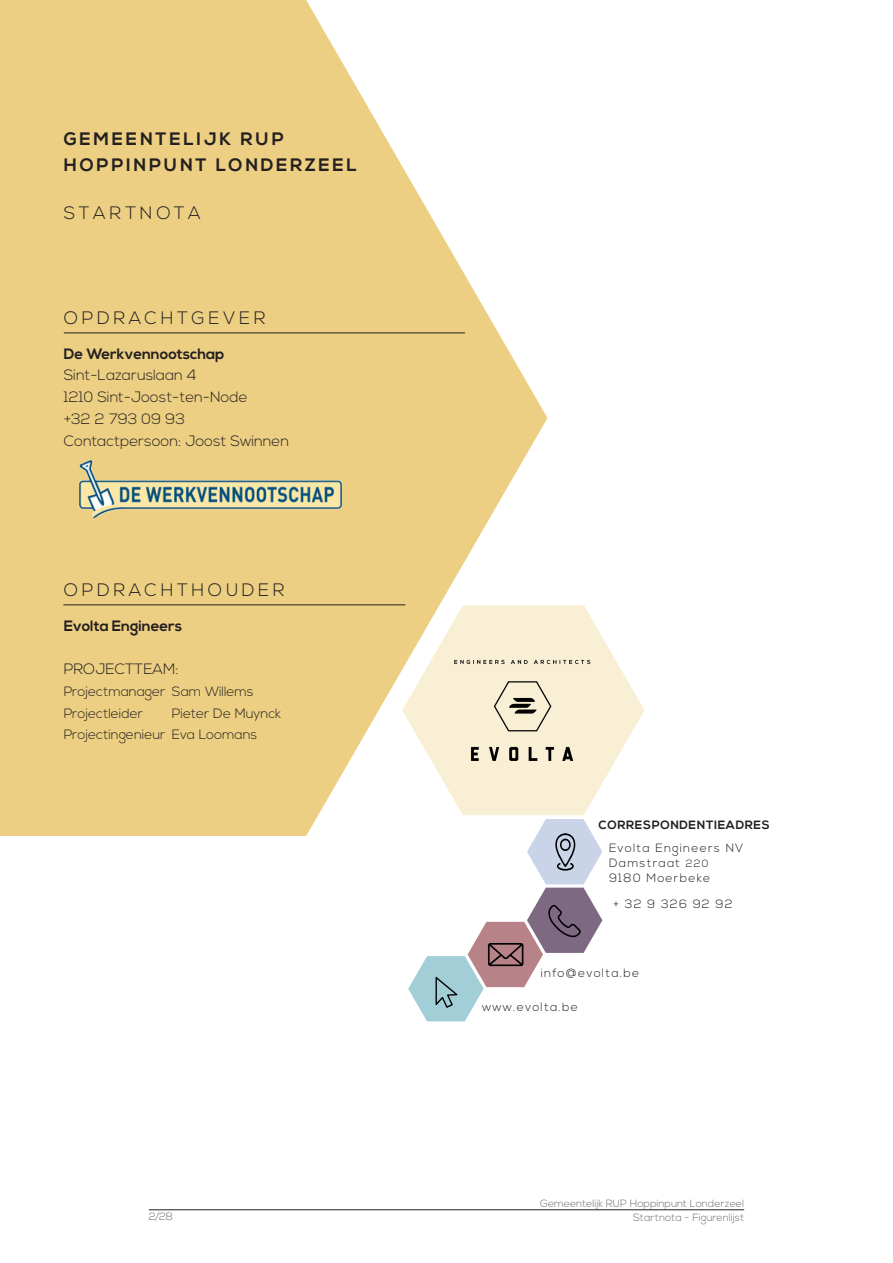
<style>
.page{position:relative;width:893px;height:1263px;background:#fff}
.page>*{position:absolute;margin:0;border:0;box-sizing:border-box;transform-origin:0 0}
.Subtitel_1_voorblad{font:300 18px "Nexa";letter-spacing:.2em;color:#231f20}
.Subtitel_1_voorblad-2{font:700 18px "Nexa";letter-spacing:.15em;color:#231f20}
.Tekst_colofon_groter{font:300 15px "Nexa";color:#231f20}
.Tekst_colofon_groter-2{font:700 15px "Nexa";color:#231f20}
.Tekst_colofon_groter-3{font:300 13.5px "Nexa";color:#231f20}
.Tekst_adres_rechts{font:300 12px "Nexa";letter-spacing:.1em;color:#231f20}
.Tekst_adres_links{font:300 12px "Nexa";letter-spacing:.1em;color:#231f20}
.Titel_adres_rechts{font:700 12px "Nexa";letter-spacing:.05em;color:#231f20}
.Paginanummers_links{font:300 10.5px/13.5px "Nexa";color:#6c6d70;text-align:right}
.s1{font-size:10.5px}
</style>
<div class="page">
<svg style="left:0;top:0;width:547px;height:836px;fill:#eccf82"></svg>
<hr style="left:149px;top:1209px;width:595px;height:1px;background:#231f20">
<svg style="left:408px;top:819px;width:194px;height:202px"></svg>
<svg style="left:402px;top:605px;width:242px;height:210px;fill:#f9efd5"></svg>
<img style="left:454px;top:660px;width:139px;height:101px">
<hr style="left:64px;top:332px;width:401px;height:1px;background:#231f20">
<hr style="left:63px;top:604px;width:342px;height:1px;background:#231f20">
<img style="left:64px;top:451px;width:296px;height:120px">
<p class="Subtitel_1_voorblad-2" style="left:64px;top:129px;width:222px">GEMEENTELIJK RUP</p>
<p class="Subtitel_1_voorblad-2" style="left:64px;top:154px;width:295px">HOPPINPUNT LONDERZEEL</p>
<p class="Subtitel_1_voorblad" style="left:64px;top:202px;width:139px">STARTNOTA</p>
<p class="Subtitel_1_voorblad" style="left:64px;top:307px;width:203px">OPDRACHTGEVER</p>
<p class="Tekst_colofon_groter-2" style="left:64px;top:345px;width:162px">De Werkvennootschap</p>
<p class="Tekst_colofon_groter" style="left:64px;top:367px;width:134px">Sint-Lazaruslaan 4</p>
<p class="Tekst_colofon_groter" style="left:64px;top:388px;width:185px">1210 Sint-Joost-ten-Node</p>
<p class="Tekst_colofon_groter" style="left:64px;top:410px;width:123px">+32 2 793 09 93</p>
<p class="Tekst_colofon_groter" style="left:64px;top:432px;width:227px">Contactpersoon: Joost Swinnen</p>
<p class="Subtitel_1_voorblad" style="left:64px;top:579px;width:222px">OPDRACHTHOUDER</p>
<p class="Tekst_colofon_groter-2" style="left:64px;top:617px;width:120px">Evolta Engineers</p>
<p class="Tekst_colofon_groter" style="left:64px;top:660px;width:116px">PROJECTTEAM:</p>
<p class="Tekst_colofon_groter-3" style="left:64px;top:683px;width:191px">Projectmanager Sam Willems</p>
<p class="Tekst_colofon_groter-3" style="left:64px;top:705px;width:81px">Projectleider</p>
<p class="Tekst_colofon_groter-3" style="left:172px;top:705px;width:111px">Pieter De Muynck</p>
<p class="Tekst_colofon_groter-3" style="left:64px;top:727px;width:195px">Projectingenieur Eva Loomans</p>
<p class="Titel_adres_rechts" style="left:598px;top:817px;width:173px">CORRESPONDENTIEADRES</p>
<p class="Tekst_adres_rechts" style="left:609px;top:841px;width:136px">Evolta Engineers NV</p>
<p class="Tekst_adres_rechts" style="left:609px;top:856px;width:101px">Damstraat <span class="s1">220</span></p>
<p class="Tekst_adres_rechts" style="left:609px;top:871px;width:103px">9180 Moerbeke</p>
<p class="Tekst_adres_links" style="left:613px;top:897px;width:121px">+ 32 9 326 92 92</p>
<p class="Tekst_adres_links" style="left:541px;top:966px;width:100px">info@evolta.be</p>
<p class="Tekst_adres_links" style="left:482px;top:1000px;width:97px">www.evolta.be</p>
<p class="Paginanummers_links" style="left:149px;top:1209px;width:25px">2/28</p>
<p class="Paginanummers_links" style="left:540px;top:1197px;width:205px">Gemeentelijk RUP Hoppinpunt Londerzeel<br>Startnota - Figurenlijst</p>
</div>
